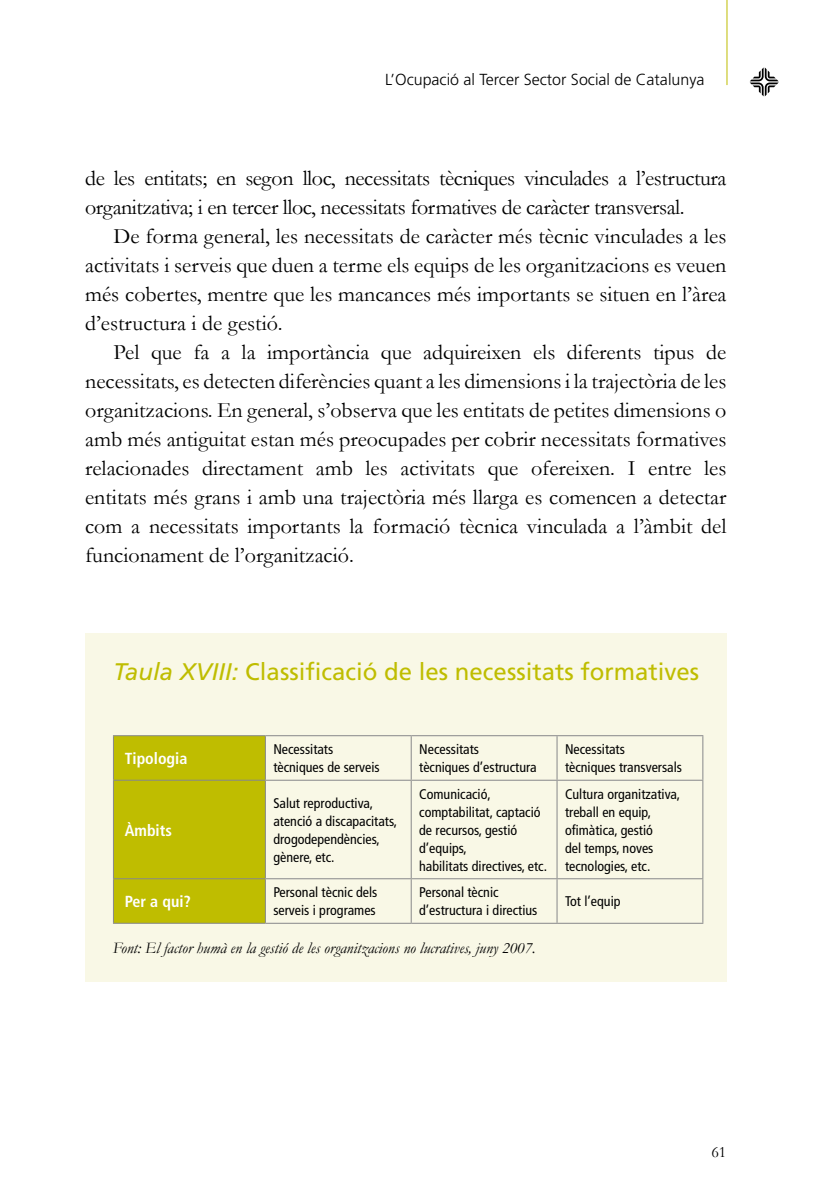
<style>
.page{position:relative;width:840px;height:1191px;background:#fff}
.page>*{position:absolute;margin:0;border:0;box-sizing:border-box;transform-origin:0 0}
.t1{font:24px "Frutiger";color:#bfbd00}
.t2{font:22px/29px "Garamond";letter-spacing:-.02em;color:#000;text-align:justify}
.t3{font:italic 16px "Garamond";color:#000}
.t4{font:300 16px "Frutiger";color:#000}
.t5{font:700 condensed 16px "Frutiger";color:#fff}
.t6{font:16px "Garamond";color:#000}
.t7{font:condensed 14px/18px "Frutiger";color:#000}
.s1{font-style:italic}
</style>
<div class="page">
<hr style="left:726px;top:0;width:1px;height:85px;background:#bfbd00">
<svg style="left:749px;top:67px;width:29px;height:29px"></svg>
<div style="left:85px;top:633px;width:641px;height:348px;background:#f9f8e6"></div>
<div style="left:114px;top:736px;width:151px;height:186px;background:#bfbd00"></div>
<hr style="left:113px;top:735px;width:152px;height:1px;background:#87888a">
<hr style="left:113px;top:736px;width:1px;height:43px;background:#87888a">
<hr style="left:265px;top:735px;width:146px;height:1px;background:#87888a">
<hr style="left:265px;top:736px;width:1px;height:43px;background:#87888a">
<hr style="left:411px;top:735px;width:145px;height:1px;background:#87888a">
<hr style="left:410px;top:736px;width:1px;height:43px;background:#87888a">
<hr style="left:556px;top:735px;width:147px;height:1px;background:#87888a">
<hr style="left:556px;top:736px;width:1px;height:43px;background:#87888a">
<hr style="left:702px;top:736px;width:1px;height:43px;background:#87888a">
<hr style="left:113px;top:779px;width:152px;height:1px;background:#87888a">
<hr style="left:113px;top:780px;width:1px;height:98px;background:#87888a">
<hr style="left:265px;top:779px;width:146px;height:1px;background:#87888a">
<hr style="left:265px;top:780px;width:1px;height:98px;background:#87888a">
<hr style="left:411px;top:779px;width:145px;height:1px;background:#87888a">
<hr style="left:410px;top:780px;width:1px;height:98px;background:#87888a">
<hr style="left:556px;top:779px;width:147px;height:1px;background:#87888a">
<hr style="left:556px;top:780px;width:1px;height:98px;background:#87888a">
<hr style="left:702px;top:780px;width:1px;height:98px;background:#87888a">
<hr style="left:113px;top:878px;width:152px;height:1px;background:#87888a">
<hr style="left:113px;top:879px;width:1px;height:43px;background:#87888a">
<hr style="left:265px;top:878px;width:146px;height:1px;background:#87888a">
<hr style="left:265px;top:879px;width:1px;height:43px;background:#87888a">
<hr style="left:411px;top:878px;width:145px;height:1px;background:#87888a">
<hr style="left:410px;top:879px;width:1px;height:43px;background:#87888a">
<hr style="left:556px;top:878px;width:147px;height:1px;background:#87888a">
<hr style="left:556px;top:879px;width:1px;height:43px;background:#87888a">
<hr style="left:702px;top:879px;width:1px;height:43px;background:#87888a">
<hr style="left:113px;top:922px;width:152px;height:1px;background:#87888a">
<hr style="left:265px;top:922px;width:146px;height:1px;background:#87888a">
<hr style="left:411px;top:922px;width:145px;height:1px;background:#87888a">
<hr style="left:556px;top:922px;width:147px;height:1px;background:#87888a">
<p class="t4" style="left:385px;top:71px;width:321px">L’Ocupació al Tercer Sector Social de Catalunya</p>
<p class="t2" style="left:85px;top:163px;width:642px">de les entitats; en segon lloc, necessitats tècniques vinculades a l’estructura organitzativa; i en tercer lloc, necessitats formatives de caràcter transversal.</p>
<p class="t2" style="left:85px;top:221px;width:642px;text-indent:28px">De forma general, les necessitats de caràcter més tècnic vinculades a les activitats i serveis que duen a terme els equips de les organitzacions es veuen més cobertes, mentre que les mancances més importants se situen en l’àrea d’estructura i de gestió.</p>
<p class="t2" style="left:85px;top:337px;width:642px;text-indent:28px">Pel que fa a la importància que adquireixen els diferents tipus de necessitats, es detecten diferències quant a les dimensions i la trajectòria de les organitzacions. En general, s’observa que les entitats de petites dimensions o amb més antiguitat estan més preocupades per cobrir necessitats formatives relacionades directament amb les activitats que ofereixen. I entre les entitats més grans i amb una trajectòria més llarga es comencen a detectar com a necessitats importants la formació tècnica vinculada a l’àmbit del funcionament de l’organització.</p>
<p class="t1" style="left:113px;top:657px;width:587px"><span class="s1">Taula XVIII:</span> Classificació de les necessitats formatives</p>
<p class="t5" style="left:125px;top:749px;width:64px">Tipologia</p>
<p class="t7" style="left:273px;top:740px;width:108px">Necessitats tècniques de serveis</p>
<p class="t7" style="left:419px;top:740px;width:119px">Necessitats<br>tècniques d’estructura</p>
<p class="t7" style="left:564px;top:740px;width:118px">Necessitats<br>tècniques transversals</p>
<p class="t5" style="left:125px;top:820px;width:49px">Àmbits</p>
<p class="t7" style="left:273px;top:794px;width:125px">Salut reproductiva, atenció a discapacitats, drogodependències, gènere, etc.</p>
<p class="t7" style="left:419px;top:785px;width:129px">Comunicació, comptabilitat, captació de recursos, gestió d’equips,<br>habilitats directives, etc.</p>
<p class="t7" style="left:564px;top:785px;width:117px">Cultura organitzativa, treball en equip, ofimàtica, gestió<br>del temps, noves tecnologies, etc.</p>
<p class="t5" style="left:125px;top:892px;width:68px">Per a qui?</p>
<p class="t7" style="left:273px;top:883px;width:105px">Personal tècnic dels serveis i programes</p>
<p class="t7" style="left:419px;top:883px;width:120px">Personal tècnic d’estructura i directius</p>
<p class="t7" style="left:564px;top:892px;width:57px">Tot l’equip</p>
<p class="t3" style="left:113px;top:938px;width:424px">Font: El factor humà en la gestió de les organitzacions no lucratives, juny 2007.</p>
<p class="t6" style="left:711px;top:1141px;width:17px">61</p>
</div>
